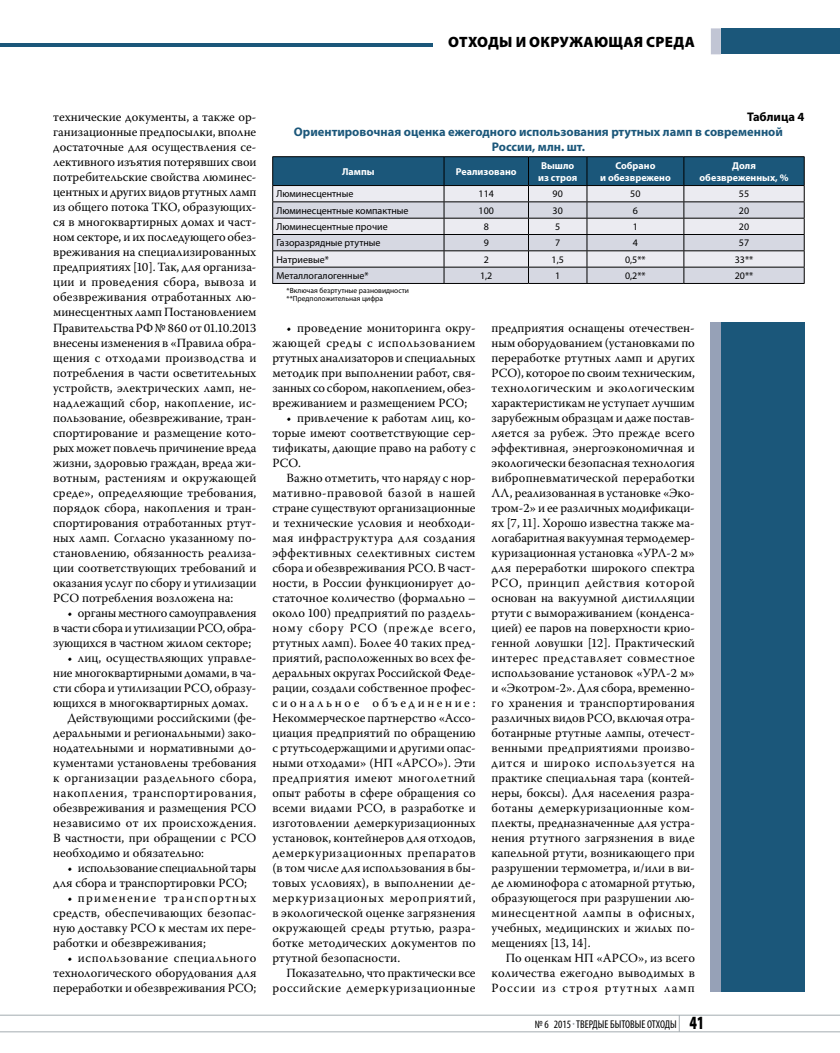
<style>
.page{position:relative;width:840px;height:1053px;background:#fff}
.page>*{position:absolute;margin:0;border:0;box-sizing:border-box;transform-origin:0 0}
.t1{font:900 15px "Myriad Pro";letter-spacing:.02em;color:#000}
.t2{font:12.5px/15px "Warnock Pro";color:#000;text-align:justify}
.t3{font:700 12.5px/15px "Myriad Pro";color:#1b577a;text-align:center}
.t4{font:12.5px/15px "Warnock Pro";letter-spacing:.035em;color:#000;text-align:right}
.t5{font:12.5px "Warnock Pro";letter-spacing:.025em;color:#000}
.t6{font:12.5px "Warnock Pro";letter-spacing:.05em;color:#000}
.t7{font:700 12.5px "Myriad Pro";color:#000}
.t8{font:condensed 11.25px "Myriad Pro";color:#000}
.t9{font:10px "Myriad Pro";color:#000}
.t10{font:700 10px/12.5px "Myriad Pro";color:#fff;text-align:center}
.t11{font:7.5px/8.8px "Myriad Pro";color:#000}
.s1{font-weight:900;font-stretch:normal;font-size:18.75px}
</style>
<div class="page">
<svg style="left:0;top:1014px;width:840px;height:18px"></svg>
<div style="left:711px;top:28px;width:10px;height:26px;background:#c1c5d4"></div>
<div style="left:721px;top:28px;width:119px;height:26px;background:#1b577a"></div>
<hr style="left:0;top:43px;width:432px;height:4px;background:#1b577a">
<hr style="left:272px;top:156px;width:172px;height:1px;background:#000">
<hr style="left:444px;top:156px;width:84px;height:1px;background:#000">
<hr style="left:528px;top:156px;width:59px;height:1px;background:#000">
<hr style="left:587px;top:156px;width:97px;height:1px;background:#000">
<hr style="left:684px;top:156px;width:120px;height:1px;background:#000">
<hr style="left:272px;top:283px;width:172px;height:1px;background:#000">
<hr style="left:444px;top:283px;width:84px;height:1px;background:#000">
<hr style="left:528px;top:283px;width:59px;height:1px;background:#000">
<hr style="left:587px;top:283px;width:97px;height:1px;background:#000">
<hr style="left:684px;top:283px;width:120px;height:1px;background:#000">
<svg style="left:272px;top:157px;width:533px;height:126px;background:#a7b5c3"></svg>
<div style="left:721px;top:322px;width:83px;height:669px;background:#1b577a"></div>
<div style="left:711px;top:322px;width:10px;height:669px;background:#96a1b7"></div>
<p class="t1" style="left:448px;top:33px;width:248px">отходы и окружающая среда</p>
<p class="t2" style="left:53px;top:109px;width:205px">технические документы, а также ор&shy;ганизационные предпосылки, вполне достаточные для осуществления се&shy;лективного изъятия потерявших свои потребительские свойства люминес&shy;центных и других видов ртутных ламп из общего потока ТКО, образующих&shy;ся в многоквартирных домах и част&shy;ном секторе, и их последующего обез&shy;вреживания на специализированных предприятиях [10]. Так, для организа&shy;ции и проведения сбора, вывоза и обезвреживания отработанных лю&shy;минесцентных ламп Постановлением Правительства РФ № 860 от 01.10.2013 внесены изменения в «Правила обра&shy;щения с отходами производства и потребления в части осветительных устройств, электрических ламп, не&shy;надлежащий сбор, накопление, ис&shy;пользование, обезвреживание, тран&shy;спортирование и размещение кото&shy;рых может повлечь причинение вреда жизни, здоровью граждан, вреда жи&shy;вотным, растениям и окружающей среде», определяющие требования, порядок сбора, накопления и тран&shy;спортирования отработанных ртут&shy;ных ламп. Согласно указанному по&shy;становлению, обязанность реализа&shy;ции соответствующих требований и оказания услуг по сбору и утилизации РСО потребления возложена на:</p>
<p class="t2" style="left:53px;top:604px;width:205px;text-indent:14px">• органы местного самоуправления в части сбора и утилизации РСО, обра&shy;зующихся в частном жилом секторе;</p>
<p class="t2" style="left:67px;top:649px;width:191px">• лиц, осуществляющих управле-</p>
<p class="t2" style="left:53px;top:664px;width:205px">ние многоквартирными домами, в ча-</p>
<p class="t2" style="left:53px;top:679px;width:205px">сти сбора и утилизации РСО, образу-</p>
<p class="t2" style="left:53px;top:694px;width:196px">ющихся в многоквартирных домах.</p>
<p class="t2" style="left:67px;top:709px;width:191px">Действующими российскими (фе-</p>
<p class="t2" style="left:53px;top:724px;width:205px">деральными и региональными) зако-</p>
<p class="t2" style="left:53px;top:739px;width:205px">нодательными и нормативными до-</p>
<p class="t2" style="left:53px;top:754px;width:205px">кументами установлены требования</p>
<p class="t5" style="left:53px;top:770px;width:205px">к организации раздельного сбора,</p>
<p class="t6" style="left:53px;top:785px;width:205px">накопления, транспортирования,</p>
<p class="t2" style="left:53px;top:799px;width:205px">обезвреживания и размещения РСО</p>
<p class="t5" style="left:53px;top:815px;width:205px">независимо от их происхождения.</p>
<p class="t2" style="left:53px;top:829px;width:205px">В частности, при обращении с РСО</p>
<p class="t2" style="left:53px;top:844px;width:152px">необходимо и обязательно:</p>
<p class="t2" style="left:53px;top:859px;width:205px;text-indent:14px">• использование специальной тары для сбора и транспортировки РСО;</p>
<p class="t2" style="left:53px;top:889px;width:205px;text-indent:14px">• применение транспортных средств, обеспечивающих безопас&shy;ную доставку РСО к местам их пере&shy;работки и обезвреживания;</p>
<p class="t2" style="left:53px;top:949px;width:205px;text-indent:14px">• использование специального технологического оборудования для переработки и обезвреживания РСО;</p>
<p class="t7" style="left:747px;top:109px;width:59px">Таблица 4</p>
<p class="t3" style="left:294px;top:124px;width:490px">Ориентировочная оценка ежегодного использования ртутных ламп в современной<br>России, млн. шт.</p>
<p class="t10" style="left:342px;top:165px;width:34px">Лампы</p>
<p class="t10" style="left:456px;top:165px;width:62px">Реализовано</p>
<p class="t10" style="left:538px;top:159px;width:41px">Вышло из строя</p>
<p class="t10" style="left:600px;top:159px;width:72px">Собрано<br>и обезврежено</p>
<p class="t10" style="left:699px;top:159px;width:91px">Доля обезвреженных, %</p>
<p class="t9" style="left:276px;top:188px;width:78px">Люминесцентные</p>
<p class="t9" style="left:478px;top:188px;width:17px">114</p>
<p class="t9" style="left:552px;top:188px;width:12px">90</p>
<p class="t9" style="left:630px;top:188px;width:12px">50</p>
<p class="t9" style="left:739px;top:188px;width:12px">55</p>
<p class="t9" style="left:276px;top:204px;width:134px">Люминесцентные компактные</p>
<p class="t9" style="left:478px;top:204px;width:17px">100</p>
<p class="t9" style="left:552px;top:204px;width:12px">30</p>
<p class="t9" style="left:633px;top:204px;width:7px">6</p>
<p class="t9" style="left:739px;top:204px;width:12px">20</p>
<p class="t9" style="left:276px;top:220px;width:113px">Люминесцентные прочие</p>
<p class="t9" style="left:484px;top:220px;width:7px">8</p>
<p class="t9" style="left:555px;top:220px;width:7px">5</p>
<p class="t9" style="left:633px;top:220px;width:7px">1</p>
<p class="t9" style="left:739px;top:220px;width:12px">20</p>
<p class="t9" style="left:276px;top:237px;width:106px">Газоразрядные ртутные</p>
<p class="t9" style="left:484px;top:237px;width:7px">9</p>
<p class="t9" style="left:555px;top:237px;width:7px">7</p>
<p class="t9" style="left:633px;top:237px;width:7px">4</p>
<p class="t9" style="left:739px;top:237px;width:12px">57</p>
<p class="t9" style="left:276px;top:253px;width:54px">Натриевые*</p>
<p class="t9" style="left:484px;top:253px;width:7px">2</p>
<p class="t9" style="left:551px;top:253px;width:14px">1,5</p>
<p class="t9" style="left:625px;top:253px;width:22px">0,5**</p>
<p class="t9" style="left:735px;top:253px;width:20px">33**</p>
<p class="t9" style="left:276px;top:269px;width:94px">Металлогалогенные*</p>
<p class="t9" style="left:480px;top:269px;width:14px">1,2</p>
<p class="t9" style="left:555px;top:269px;width:7px">1</p>
<p class="t9" style="left:625px;top:269px;width:22px">0,2**</p>
<p class="t9" style="left:735px;top:269px;width:20px">20**</p>
<p class="t11" style="left:287px;top:285px;width:124px">*Включая безртутные разновидности **Предположительная цифра</p>
<p class="t2" style="left:272px;top:319px;width:205px;text-indent:14px">• проведение мониторинга окру&shy;жающей среды с использованием ртутных анализаторов и специальных методик при выполнении работ, свя&shy;занных со сбором, накоплением, обез&shy;вреживанием и размещением РСО;</p>
<p class="t2" style="left:272px;top:409px;width:205px;text-indent:14px">• привлечение к работам лиц, ко&shy;торые имеют соответствующие сер&shy;тификаты, дающие право на работу с РСО.</p>
<p class="t2" style="left:272px;top:469px;width:205px;text-indent:14px">Важно отметить, что наряду с нор&shy;мативно-правовой базой в нашей стране существуют организационные и технические условия и необходи&shy;мая инфраструктура для создания эффективных селективных систем сбора и обезвреживания РСО. В част&shy;ности, в России функционирует до&shy;статочное количество (формально – около 100) предприятий по раздель&shy;ному сбору РСО (прежде всего, ртутных ламп). Более 40 таких пред&shy;приятий, расположенных во всех фе&shy;деральных округах Российской Феде&shy;рации, создали собственное профес&shy;сиональное объединение:<br>Некоммерческое партнерство «Ассо&shy;циация предприятий по обращению с ртутьсодержащими и другими опас&shy;ными отходами» (НП «АРСО»). Эти предприятия имеют многолетний опыт работы в сфере обращения со всеми видами РСО, в разработке и изготовлении демеркуризационных установок, контейнеров для отходов, демеркуризационных препаратов (в том числе для использования в бы&shy;товых условиях), в выполнении де&shy;меркуризационых мероприятий, в экологической оценке загрязнения окружающей среды ртутью, разра&shy;ботке методических документов по ртутной безопасности.</p>
<p class="t4" style="left:272px;top:964px;width:205px">Показательно, что практически все российские демеркуризационные</p>
<p class="t2" style="left:491px;top:319px;width:205px">предприятия оснащены отечествен&shy;ным оборудованием (установками по переработке ртутных ламп и других РСО), которое по своим техническим, технологическим и экологическим характеристикам не уступает лучшим зарубежным образцам и даже постав&shy;ляется за рубеж. Это прежде всего эффективная, энергоэкономичная и экологически безопасная технология вибропневматической переработки ЛЛ, реализованная в установке «Эко&shy;тром-2» и ее различных модификаци&shy;ях [7, 11]. Хорошо известна также ма&shy;логабаритная вакуумная термодемер&shy;куризационная установка «УРЛ-2 м» для переработки широкого спектра РСО, принцип действия которой основан на вакуумной дистилляции ртути с вымораживанием (конденса&shy;цией) ее паров на поверхности крио&shy;генной ловушки [12]. Практический интерес представляет совместное использование установок «УРЛ-2 м» и «Экотром-2». Для сбора, временно&shy;го хранения и транспортирования различных видов РСО, включая отра&shy;ботанрные ртутные лампы, отечест&shy;венными предприятиями произво&shy;дится и широко используется на практике специальная тара (контей&shy;неры, боксы). Для населения разра&shy;ботаны демеркуризационные ком&shy;плекты, предназначенные для устра&shy;нения ртутного загрязнения в виде капельной ртути, возникающего при разрушении термометра, и/или в ви&shy;де люминофора с атомарной ртутью, образующегося при разрушении лю&shy;минесцентной лампы в офисных, учебных, медицинских и жилых по&shy;мещениях [13, 14].</p>
<p class="t2" style="left:491px;top:949px;width:205px;text-indent:14px">По оценкам НП «АРСО», из всего количества ежегодно выводимых в России из строя ртутных ламп</p>
<p class="t8" style="left:535px;top:1016px;width:171px">№ 6 2015 ТВЕРДЫЕ БЫТОВЫЕ ОТХОДЫ <span class="s1">41</span></p>
</div>
